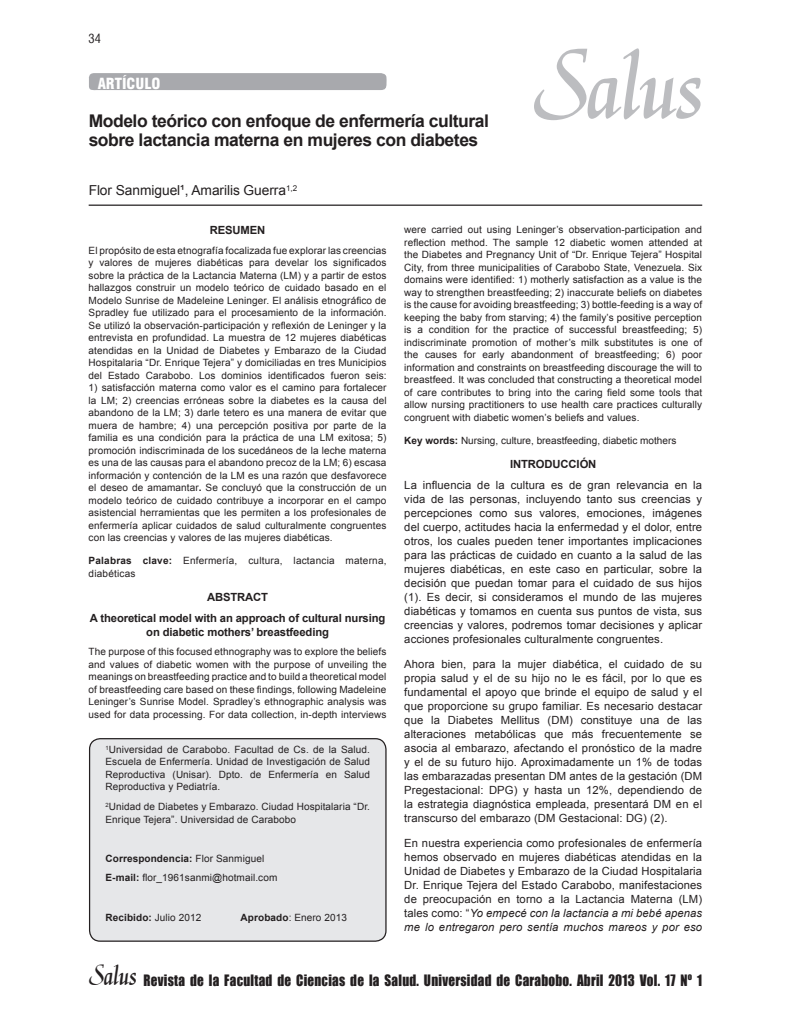
<style>
.page{position:relative;width:798px;height:1028px;background:#fff}
.page>*{position:absolute;margin:0;border:0;box-sizing:border-box;transform-origin:0 0}
.t1{font:103.62px "Daniela";color:#bcbdc0;scale:.95 1}
.t2{font:700 17.5px/18.8px "Arial";letter-spacing:-.025em;color:#231f20}
.t3{font:15px "Corporate Black SWFTE";color:#fff}
.t4{font:14.5px "Impact";letter-spacing:.02em;color:#231f20;scale:.91 1}
.t5{font:13.75px "Arial";letter-spacing:-.005em;color:#231f20}
.t6{font:12.5px "Corporate Condensed Regular SWFTE";color:#231f20}
.t7{font:11.25px/14px "Arial";letter-spacing:.01em;color:#231f20;text-align:justify}
.t8{font:700 11.25px/20.9px "Arial";letter-spacing:-.01em;color:#231f20;text-align:center}
.t9{font:10px/12.5px "Arial";letter-spacing:.01em;color:#231f20;text-align:justify}
.t10{font:700 10px "Arial";letter-spacing:.01em;color:#231f20}
.s1{font-weight:700}
.s2{font-weight:400}
.s3{font-style:italic}
.s4{font-family:"Daniela";font-size:31.25px}
</style>
<div class="page">
<hr style="left:89px;top:204px;width:613px;height:2px;background:#231f20">
<svg style="left:89px;top:73px;width:297px;height:18px"></svg>
<div style="left:90px;top:738px;width:296px;height:203px;background:#e6e7e9;border-radius:11px"></div>
<div style="left:89px;top:738px;width:297px;height:203px;border:1px solid #231f20;border-radius:11px"></div>
<p class="t6" style="left:89px;top:31px;width:14px">34</p>
<h3 class="t3" style="left:98px;top:74px;width:64px">ARTÍCULO</h3>
<h2 class="t2" style="left:89px;top:112px;width:402px">Modelo teórico con enfoque de enfermería cultural sobre lactancia materna en mujeres con diabetes</h2>
<h3 class="t5" style="left:89px;top:181px;width:210px">Flor Sanmiguel¹, Amarilis Guerra<sup>1,2</sup></h3>
<h1 class="t1" style="left:532px;top:23px;width:180px">Salus</h1>
<p class="t8" style="left:210px;top:220px;width:57px">RESUMEN</p>
<p class="t9" style="left:89px;top:244px;width:299px">El propósito de esta etnografía focalizada fue explorar las creencias y valores de mujeres diabéticas para develar los significados sobre la práctica de la Lactancia Materna (LM) y a partir de estos hallazgos construir un modelo teórico de cuidado basado en el Modelo Sunrise de Madeleine Leninger. El análisis etnográfico de Spradley fue utilizado para el procesamiento de la información.<br>Se utilizó la observación-participación y reflexión de Leninger y la entrevista en profundidad. La muestra de 12 mujeres diabéticas atendidas en la Unidad de Diabetes y Embarazo de la Ciudad Hospitalaria “Dr. Enrique Tejera” y domiciliadas en tres Municipios del Estado Carabobo. Los dominios identificados fueron seis:</p>
<p class="t9" style="left:89px;top:381px;width:299px">1) satisfacción materna como valor es el camino para fortalecer la LM; 2) creencias erróneas sobre la diabetes es la causa del abandono de la LM; 3) darle tetero es una manera de evitar que muera de hambre; 4) una percepción positiva por parte de la familia es una condición para la práctica de una LM exitosa; 5) promoción indiscriminada de los sucedáneos de la leche materna es una de las causas para el abandono precoz de la LM; 6) escasa información y contención de la LM es una razón que desfavorece el deseo de amamantar<span class="s1">.</span> Se concluyó que la construcción de un modelo teórico de cuidado contribuye a incorporar en el campo asistencial herramientas que les permiten a los profesionales de enfermería aplicar cuidados de salud culturalmente congruentes con las creencias y valores de las mujeres diabéticas.</p>
<p class="t9" style="left:89px;top:554px;width:299px"><span class="s1">Palabras clave:</span> Enfermería, cultura, lactancia materna, diabéticas</p>
<p class="t8" style="left:90px;top:587px;width:297px">ABSTRACT<br>A theoretical model with an approach of cultural nursing</p>
<p class="t8" style="left:146px;top:621px;width:184px">on diabetic mothers’ breastfeeding</p>
<p class="t9" style="left:89px;top:645px;width:299px">The purpose of this focused ethnography was to explore the beliefs and values of diabetic women with the purpose of unveiling the meanings on breastfeeding practice and to build a theoretical model of breastfeeding care based on these findings, following Madeleine Leninger’s Sunrise Model. Spradley’s ethnographic analysis was used for data processing. For data collection, in-depth interviews</p>
<p class="t9" style="left:105px;top:743px;width:266px"><sup>1</sup>Universidad de Carabobo. Facultad de Cs. de la Salud.<br>Escuela de Enfermería. Unidad de Investigación de Salud Reproductiva (Unisar). Dpto. de Enfermería en Salud Reproductiva y Pediatría.</p>
<p class="t9" style="left:105px;top:800px;width:266px"><sup>2</sup>Unidad de Diabetes y Embarazo. Ciudad Hospitalaria “Dr.<br>Enrique Tejera”. Universidad de Carabobo</p>
<p class="t9" style="left:105px;top:848px;width:173px;line-height:19.6px"><span class="s1">Correspondencia:</span> Flor Sanmiguel<br><span class="s1">E-mail:</span> flor_1961sanmi@hotmail.com</p>
<p class="t10" style="left:105px;top:910px;width:97px">Recibido: <span class="s2">Julio 2012</span></p>
<p class="t9" style="left:240px;top:910px;width:108px"><span class="s1">Aprobado</span>: Enero 2013</p>
<p class="t9" style="left:404px;top:223px;width:299px">were carried out using Leninger’s observation-participation and reflection method. The sample 12 diabetic women attended at the Diabetes and Pregnancy Unit of “Dr. Enrique Tejera” Hospital City, from three municipalities of Carabobo State, Venezuela. Six domains were identified: 1) motherly satisfaction as a value is the way to strengthen breastfeeding; 2) inaccurate beliefs on diabetes is the cause for avoiding breastfeeding; 3) bottle-feeding is a way of keeping the baby from starving; 4) the family’s positive perception is a condition for the practice of successful breastfeeding; 5) indiscriminate promotion of mother’s milk substitutes is one of the causes for early abandonment of breastfeeding; 6) poor information and constraints on breastfeeding discourage the will to breastfeed. It was concluded that constructing a theoretical model of care contributes to bring into the caring field some tools that allow nursing practitioners to use health care practices culturally congruent with diabetic women’s beliefs and values.</p>
<p class="t9" style="left:404px;top:434px;width:273px"><span class="s1">Key words:</span> Nursing, culture, breastfeeding, diabetic mothers</p>
<p class="t8" style="left:510px;top:454px;width:88px">INTRODUCCIÓN</p>
<p class="t7" style="left:404px;top:478px;width:299px">La influencia de la cultura es de gran relevancia en la vida de las personas, incluyendo tanto sus creencias y percepciones como sus valores, emociones, imágenes del cuerpo, actitudes hacia la enfermedad y el dolor, entre otros, los cuales pueden tener importantes implicaciones para las prácticas de cuidado en cuanto a la salud de las mujeres diabéticas, en este caso en particular, sobre la decisión que puedan tomar para el cuidado de sus hijos (1). Es decir, si consideramos el mundo de las mujeres diabéticas y tomamos en cuenta sus puntos de vista, sus creencias y valores, podremos tomar decisiones y aplicar acciones profesionales culturalmente congruentes.</p>
<p class="t7" style="left:404px;top:657px;width:299px">Ahora bien, para la mujer diabética, el cuidado de su propia salud y el de su hijo no le es fácil, por lo que es fundamental el apoyo que brinde el equipo de salud y el que proporcione su grupo familiar. Es necesario destacar que la Diabetes Mellitus (DM) constituye una de las alteraciones metabólicas que más frecuentemente se asocia al embarazo, afectando el pronóstico de la madre y el de su futuro hijo. Aproximadamente un 1% de todas las embarazadas presentan DM antes de la gestación (DM Pregestacional: DPG) y hasta un 12%, dependiendo de la estrategia diagnóstica empleada, presentará DM en el transcurso del embarazo (DM Gestacional: DG) (2).</p>
<p class="t7" style="left:404px;top:835px;width:299px">En nuestra experiencia como profesionales de enfermería hemos observado en mujeres diabéticas atendidas en la Unidad de Diabetes y Embarazo de la Ciudad Hospitalaria Dr. Enrique Tejera del Estado Carabobo, manifestaciones de preocupación en torno a la Lactancia Materna (LM) tales como: “<span class="s3">Yo empecé con la lactancia a mi bebé apenas me lo entregaron pero sentía muchos mareos y por eso</span></p>
<h3 class="t4" style="left:89px;top:968px;width:675px"><span class="s4">Salus</span> Revista de la Facultad de Ciencias de la Salud. Universidad de Carabobo. Abril 2013 Vol. 17 Nº 1</h3>
</div>
